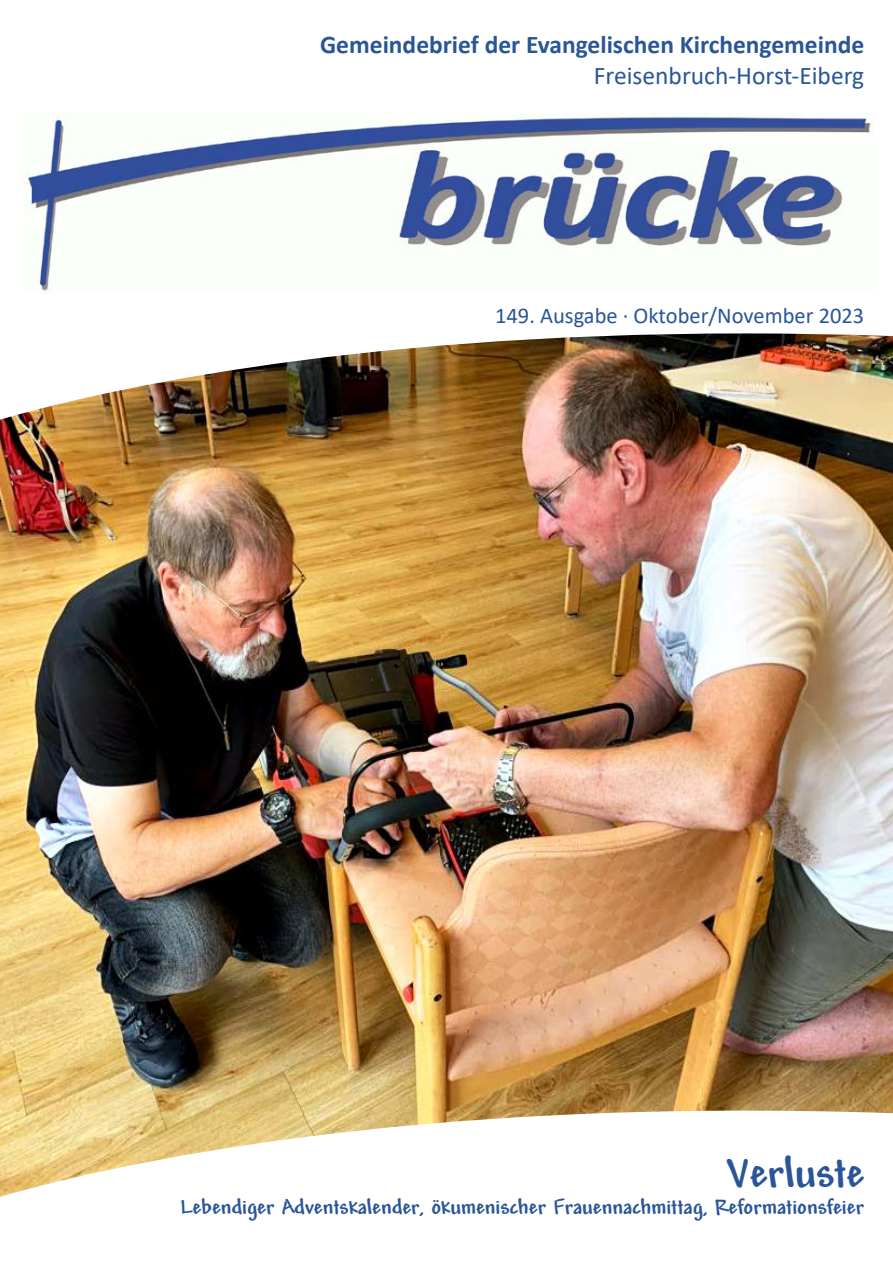
<style>
.page{position:relative;width:893px;height:1263px;background:#fff}
.page>*{position:absolute;margin:0;border:0;box-sizing:border-box;transform-origin:0 0}
.t1{font:700 45px "Andy";color:#2a5599}
.t2{font:700 25.5px "Calibri";color:#2a5599}
.t3{font:25.5px "Calibri";color:#2a5599}
.t4{font:700 22.5px "Andy";color:#2a5599}
.t5{font:22.5px "Calibri";color:#2a5599}
</style>
<div class="page">
<img style="left:23px;top:114px;width:849px;height:179px">
<img style="left:0;top:333px;width:893px;height:864px">
<p class="t2" style="left:320px;top:27px;width:546px">Gemeindebrief der Evangelischen Kirchengemeinde</p>
<p class="t3" style="left:594px;top:58px;width:272px">Freisenbruch‐Horst‐Eiberg</p>
<p class="t5" style="left:495px;top:300px;width:371px">149. Ausgabe · Oktober/November 2023</p>
<h1 class="t1" style="left:727px;top:1148px;width:139px">Verluste</h1>
<p class="t4" style="left:181px;top:1194px;width:685px">Lebendiger Adventskalender, ökumenischer Frauennachmittag, Reformationsfeier</p>
</div>
